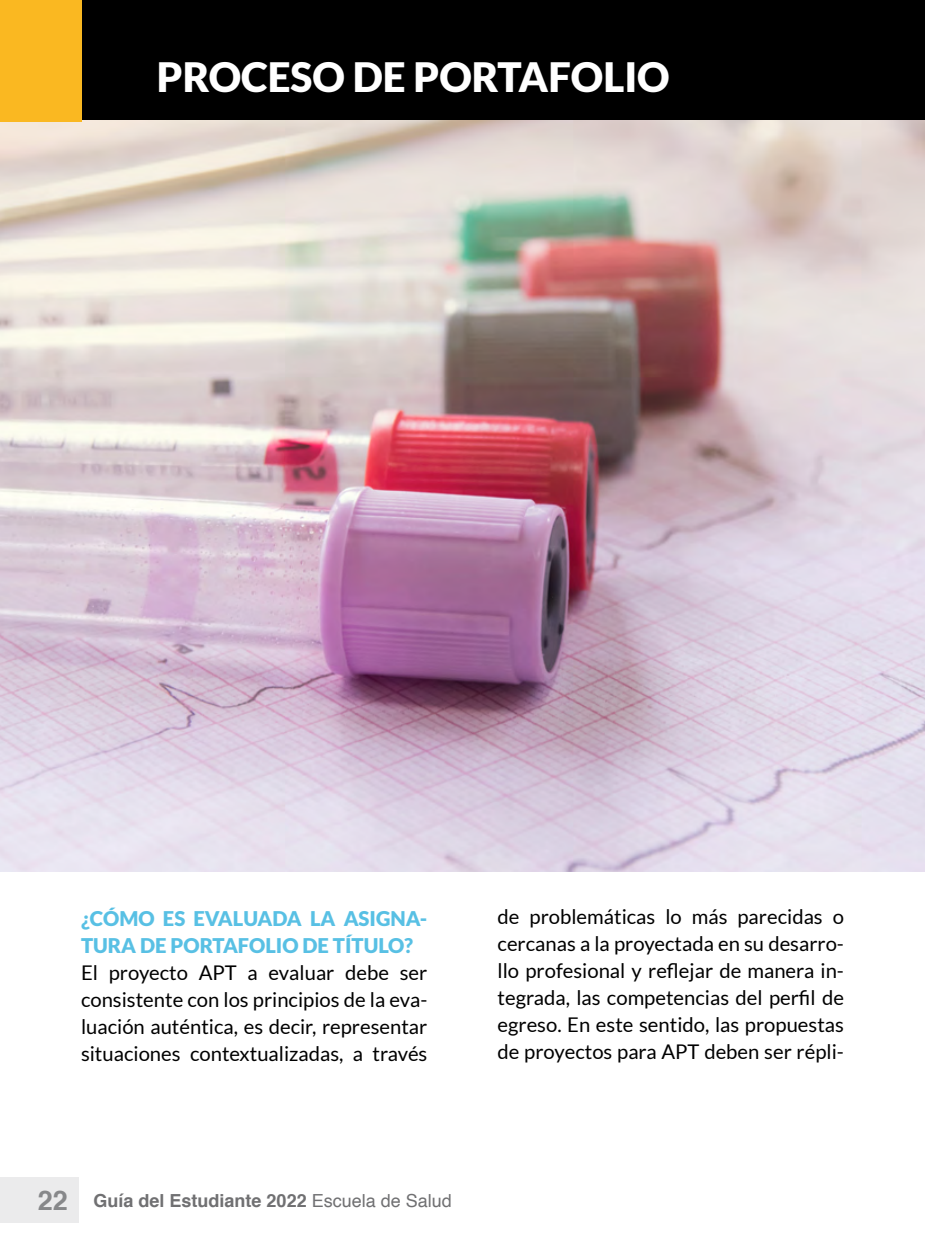
<style>
.page{position:relative;width:925px;height:1244px;background:#fff}
.page>*{position:absolute;margin:0;border:0;box-sizing:border-box;transform-origin:0 0}
.t1{font:900 40.5px "Lato";color:#fff}
.t2{font:20.25px/27px "Lato";color:#000;text-align:justify}
.t3{font:900 20.25px/27px "Lato";color:#58c0e4}
.t4{font:700 18px "Helvetica";color:#707072}
.s1{font-size:27px;color:#87888a}
.s2{font-weight:400}
</style>
<div class="page">
<div style="left:0;top:1177px;width:78px;height:46px;background:#ebebec"></div>
<img style="left:0;top:119px;width:925px;height:753px">
<div style="left:0;top:0;width:925px;height:119px;background:#000"></div>
<div style="left:0;top:0;width:81px;height:121px;background:#fab821"></div>
<h1 class="t1" style="left:157px;top:53px;width:514px">PROCESO DE PORTAFOLIO</h1>
<p class="t3" style="left:81px;top:905px;width:348px">¿CÓMO ES EVALUADA LA ASIGNA-<br>TURA DE PORTAFOLIO DE TÍTULO?</p>
<p class="t2" style="left:81px;top:959px;width:348px">El proyecto APT a evaluar debe ser consistente con los principios de la eva&shy;luación auténtica, es decir, representar situaciones contextualizadas, a través</p>
<p class="t2" style="left:497px;top:903px;width:348px">de problemáticas lo más parecidas o cercanas a la proyectada en su desarro&shy;llo profesional y reflejar de manera in&shy;tegrada, las competencias del perfil de egreso. En este sentido, las propuestas de proyectos para APT deben ser répli-</p>
<p class="t4" style="left:38px;top:1186px;width:415px"><span class="s1">22</span> Guía del Estudiante 2022 <span class="s2">Escuela de Salud</span></p>
</div>
